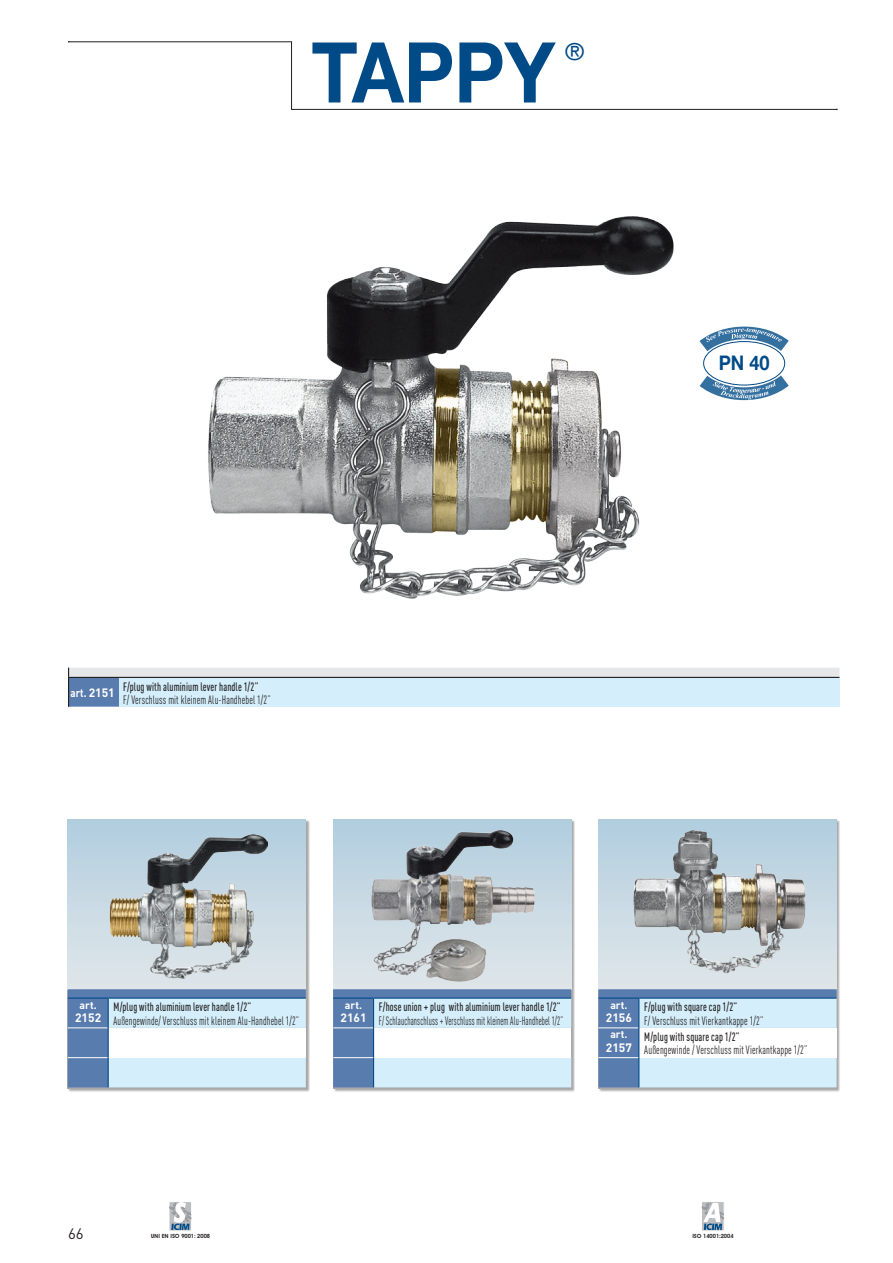
<style>
.page{position:relative;width:893px;height:1263px;background:#fff}
.page>*{position:absolute;margin:0;border:0;box-sizing:border-box;transform-origin:0 0}
.t1{font:700 84px "Helvetica Neue CE";color:#004b87;scale:.9 1}
.t2{font:700 20.1px "Helvetica Neue";color:#004b87;scale:.9 1}
.t3{font:15px "DIN";color:#231f20}
.t4{font:12px/13.5px "DIN Cond";letter-spacing:.015em;color:#231f20;scale:.85 1}
.t5{font:12px/13.5px "DIN Cond";letter-spacing:.015em;color:#231f20;scale:.72 1}
.t6{font:12px/13.5px "DIN Cond";letter-spacing:.015em;color:#231f20;scale:.83 1}
.t7{font:700 12px "DIN";color:#fff}
.t8{font:700 11.55px "DIN";color:#fff;scale:.85 1}
.t9{font:700 10.5px "DIN";color:#fff}
.t10{font:600 5.7px "Avant Garde";color:#231f20}
.s1{font-size:12px}
.s2{font-weight:500}
</style>
<div class="page">
<svg style="left:701px;top:1202px;width:23px;height:29px"></svg>
<svg style="left:702px;top:1203px;width:22px;height:27px"></svg>
<svg style="left:169px;top:1202px;width:23px;height:29px"></svg>
<svg style="left:170px;top:1202px;width:21px;height:28px"></svg>
<img style="left:208px;top:217px;width:537px;height:381px">
<div style="left:68px;top:819px;width:242px;height:274px;background:#231f20;opacity:.4"></div>
<div style="left:68px;top:819px;width:238px;height:170px;background:linear-gradient(to bottom,#b1cedf,#e0e6ea)"></div>
<svg style="left:68px;top:989px;width:238px;height:98px"></svg>
<hr style="left:108px;top:1057px;width:1px;height:30px;background:#004b87">
<hr style="left:68px;top:997px;width:40px;height:2px;background:#004b87">
<hr style="left:108px;top:997px;width:198px;height:2px;background:#004b87">
<img style="left:106px;top:834px;width:162px;height:144px">
<div style="left:333px;top:819px;width:242px;height:274px;background:#231f20;opacity:.4"></div>
<div style="left:333px;top:819px;width:238px;height:170px;background:linear-gradient(to bottom,#b1cedf,#e0e6ea)"></div>
<svg style="left:333px;top:989px;width:238px;height:98px"></svg>
<hr style="left:373px;top:1057px;width:1px;height:30px;background:#004b87">
<img style="left:367px;top:830px;width:170px;height:152px">
<div style="left:598px;top:819px;width:242px;height:274px;background:#231f20;opacity:.4"></div>
<div style="left:598px;top:819px;width:238px;height:170px;background:linear-gradient(to bottom,#b1cedf,#e0e6ea)"></div>
<svg style="left:598px;top:989px;width:238px;height:98px"></svg>
<hr style="left:638px;top:1057px;width:1px;height:30px;background:#004b87">
<hr style="left:598px;top:997px;width:41px;height:2px;background:#004b87">
<hr style="left:639px;top:997px;width:197px;height:2px;background:#004b87">
<img style="left:616px;top:830px;width:203px;height:148px">
<svg style="left:70px;top:41px;width:767px;height:69px"></svg>
<svg style="left:68px;top:668px;width:771px;height:39px;background:#cce1ec"></svg>
<svg style="left:699px;top:376px;width:90px;height:24px"></svg>
<div style="left:703px;top:341px;width:82px;height:44px;border:1px solid #004b87;border-radius:50%"></div>
<svg style="left:699px;top:327px;width:90px;height:24px"></svg>
<p class="t1" style="left:311px;top:21px;width:316px">TAPPY<sup>®</sup></p>
<p class="t8" style="left:71px;top:686px;width:53px">art. <span class="s1">2151</span></p>
<p class="t4" style="left:123px;top:679px;width:175px"><span class="s2">F/plug with aluminium lever handle 1/2”<br></span>F/ Verschluss mit kleinem Alu-Handhebel 1/2”</p>
<p class="t2" style="left:719px;top:347px;width:58px">PN 40</p>
<p class="t9" style="left:80px;top:998px;width:19px">art.</p>
<p class="t7" style="left:75px;top:1010px;width:28px">2152</p>
<p class="t6" style="left:114px;top:1000px;width:225px"><span class="s2">M/plug with aluminium lever handle 1/2”<br></span>Außengewinde/ Verschluss mit kleinem Alu-Handhebel 1/2”</p>
<p class="t9" style="left:345px;top:998px;width:19px">art.</p>
<p class="t7" style="left:340px;top:1010px;width:28px">2161</p>
<p class="t5" style="left:379px;top:1000px;width:257px"><span class="s2">F/hose union + plug with aluminium lever handle 1/2”<br></span>F/ Schlauchanschluss + Verschluss mit kleinem Alu-Handhebel 1/2”</p>
<p class="t9" style="left:610px;top:998px;width:19px">art.</p>
<p class="t7" style="left:606px;top:1010px;width:28px">2156</p>
<p class="t4" style="left:644px;top:1000px;width:142px"><span class="s2">F/plug with square cap 1/2”<br></span>F/ Verschluss mit Vierkantkappe 1/2”</p>
<p class="t9" style="left:610px;top:1027px;width:19px">art.</p>
<p class="t7" style="left:606px;top:1039px;width:28px">2157</p>
<p class="t4" style="left:644px;top:1030px;width:193px"><span class="s2">M/plug with square cap 1/2”<br></span>Außengewinde / Verschluss mit Vierkantkappe 1/2”</p>
<p class="t3" style="left:68px;top:1224px;width:17px">66</p>
<p class="t10" style="left:151px;top:1233px;width:61px">UNI EN ISO 9001 : 2008</p>
<p class="t10" style="left:692px;top:1232px;width:43px">ISO 14001:2004</p>
</div>
